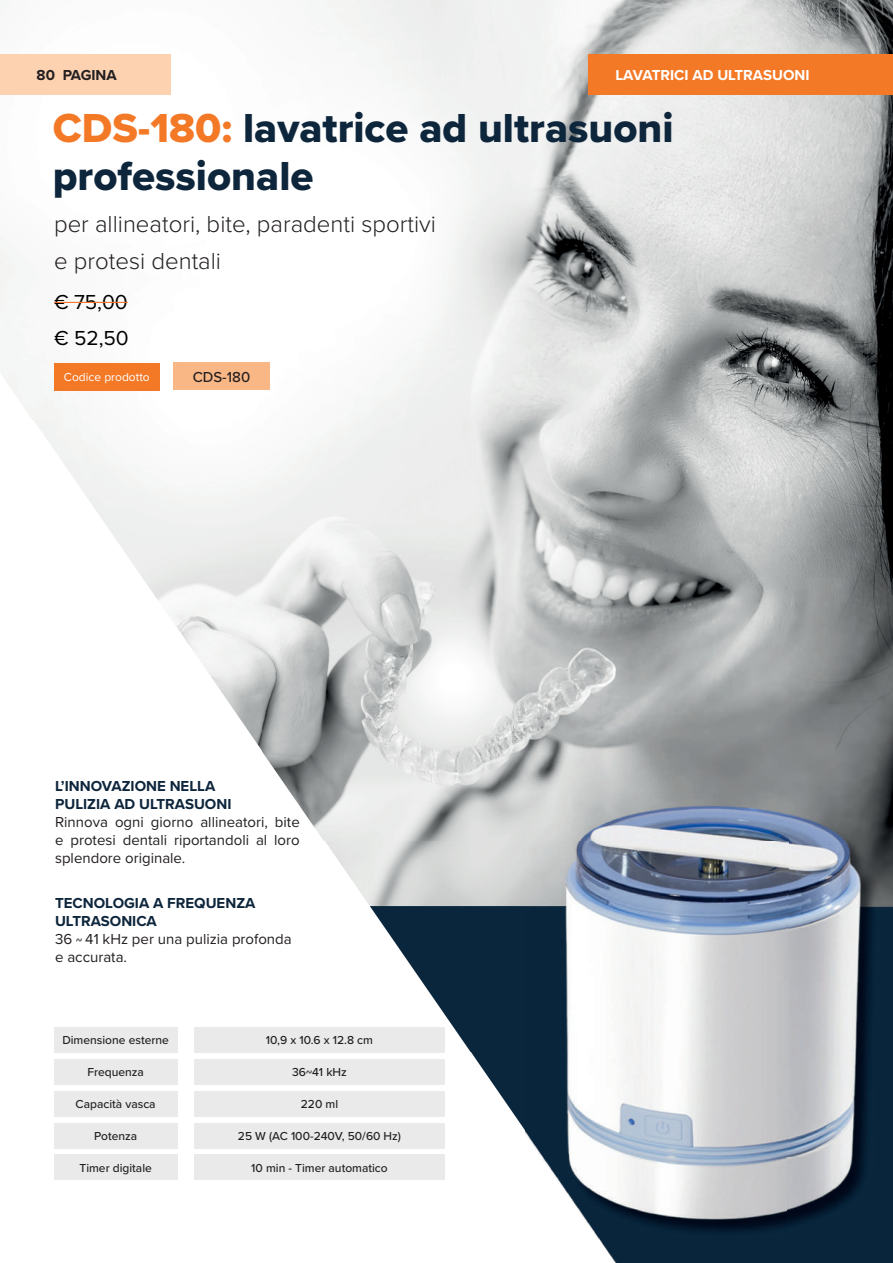
<style>
.page{position:relative;width:893px;height:1263px;background:#fff}
.page>*{position:absolute;margin:0;border:0;box-sizing:border-box;transform-origin:0 0}
.t1{font:42px/48px "Proxima Nova Extrabld";color:#0e263c}
.t2{font:300 24px/37.3px "Proxima Nova";color:#231f20}
.t3{font:21px/35.7px "Proxima Nova";color:#000}
.t4{font:15px/18px "Proxima Nova";color:#231f20;text-align:justify}
.t5{font:700 15px/18px "Proxima Nova";color:#0e263c}
.t6{font:700 15px "Proxima Nova";color:#fff}
.t7{font:700 15px "Proxima Nova";color:#231f20}
.t8{font:500 15px "Proxima Nova";color:#231f20}
.t9{font:500 12px "Proxima Nova";color:#231f20}
.t10{font:12px "Proxima Nova";color:#fff}
.s1{color:#f47927}
.s2{font-weight:700;color:#0e263c}
.s3{font-weight:500;font-size:12px}
</style>
<div class="page">
<img style="left:0;top:0;width:893px;height:1263px">
<svg style="left:0;top:382px;width:615px;height:881px"></svg>
<div style="left:589px;top:54px;width:304px;height:40px;background:#f47927"></div>
<hr style="left:54px;top:302px;width:74px;height:1px;background:#f47927">
<div style="left:54px;top:364px;width:106px;height:27px;background:#f47927"></div>
<div style="left:173px;top:363px;width:97px;height:27px;background:#fab786"></div>
<div style="left:0;top:54px;width:170px;height:40px;background:#fcd2b1"></div>
<div style="left:54px;top:1027px;width:123px;height:25px;background:#e9eae9"></div>
<div style="left:54px;top:1059px;width:123px;height:25px;background:#e9eae9"></div>
<div style="left:54px;top:1091px;width:123px;height:25px;background:#e9eae9"></div>
<div style="left:54px;top:1123px;width:123px;height:25px;background:#e9eae9"></div>
<div style="left:54px;top:1154px;width:123px;height:26px;background:#e9eae9"></div>
<div style="left:194px;top:1027px;width:251px;height:25px;background:#e9eae9"></div>
<div style="left:194px;top:1059px;width:251px;height:25px;background:#e9eae9"></div>
<div style="left:194px;top:1091px;width:251px;height:25px;background:#e9eae9"></div>
<div style="left:194px;top:1123px;width:251px;height:25px;background:#e9eae9"></div>
<div style="left:194px;top:1154px;width:251px;height:26px;background:#e9eae9"></div>
<p class="t7" style="left:37px;top:64px;width:82px">80 PAGINA</p>
<p class="t6" style="left:615px;top:64px;width:196px">LAVATRICI AD ULTRASUONI</p>
<h1 class="t1" style="left:53px;top:104px;width:622px"><span class="s1">CDS-180:</span> lavatrice ad ultrasuoni professionale</h1>
<h2 class="t2" style="left:54px;top:204px;width:383px">per allineatori, bite, paradenti sportivi e protesi dentali</h2>
<h3 class="t3" style="left:54px;top:284px;width:76px">€ 75,00 € 52,50</h3>
<p class="t10" style="left:64px;top:368px;width:87px">Codice prodotto</p>
<p class="t8" style="left:193px;top:366px;width:59px">CDS-180</p>
<p class="t5" style="left:55px;top:777px;width:178px">L’INNOVAZIONE NELLA<br>PULIZIA AD ULTRASUONI</p>
<p class="t4" style="left:55px;top:812px;width:246px">Rinnova ogni giorno allineatori, bite e protesi dentali riportandoli al loro splendore originale.</p>
<p class="t4" style="left:55px;top:893px;width:238px;text-align:left"><span class="s2">TECNOLOGIA A FREQUENZA<br>ULTRASONICA<br></span>36 <span class="s3">~</span> 41 kHz per una pulizia profonda e accurata.</p>
<p class="t9" style="left:62px;top:1031px;width:108px">Dimensione esterne</p>
<p class="t9" style="left:87px;top:1063px;width:58px">Frequenza</p>
<p class="t9" style="left:76px;top:1095px;width:82px">Capacità vasca</p>
<p class="t9" style="left:94px;top:1127px;width:45px">Potenza</p>
<p class="t9" style="left:79px;top:1159px;width:74px">Timer digitale</p>
<p class="t9" style="left:266px;top:1031px;width:109px">10,9 x 10.6 x 12.8 cm</p>
<p class="t9" style="left:292px;top:1063px;width:56px">36~41 kHz</p>
<p class="t9" style="left:301px;top:1095px;width:39px">220 ml</p>
<p class="t9" style="left:238px;top:1127px;width:165px">25 W (AC 100-240V, 50/60 Hz)</p>
<p class="t9" style="left:251px;top:1159px;width:138px">10 min - Timer automatico</p>
</div>
